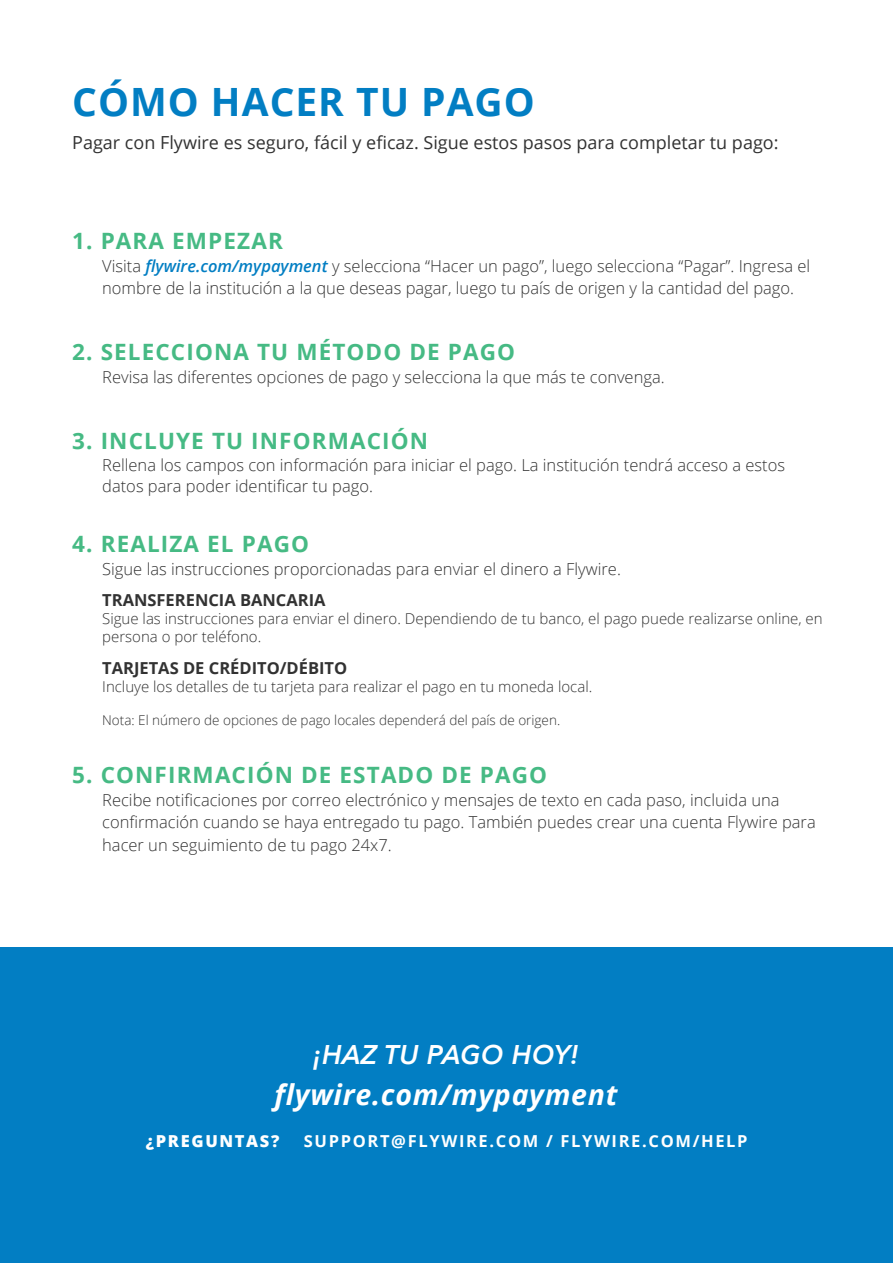
<style>
.page{position:relative;width:893px;height:1263px;background:#fff}
.page>*{position:absolute;margin:0;border:0;box-sizing:border-box;transform-origin:0 0}
.t1{font:700 39px "Open Sans";letter-spacing:.025em;color:#027ec3}
.t2{font:italic 700 28.5px "Open Sans";letter-spacing:.025em;color:#fff}
.t3{font:italic 600 27px "Avenir Next";letter-spacing:.025em;color:#fff}
.t4{font:700 22.5px "Open Sans";letter-spacing:.05em;color:#46ba84}
.t5{font:18px "Open Sans";color:#323232}
.t6{font:300 16.5px/22.5px "Open Sans";color:#323232}
.t7{font:700 16.5px "Open Sans";letter-spacing:.1em;color:#fff}
.t8{font:700 16.5px "Open Sans";color:#323232}
.t9{font:300 15px/18px "Open Sans";color:#323232}
.t10{font:300 13.5px "Open Sans";color:#323232}
.s1{font-weight:600;font-style:italic;color:#027ec3}
.s2{font-weight:800}
</style>
<div class="page">
<div style="left:0;top:947px;width:893px;height:316px;background:#027ec3"></div>
<h1 class="t1" style="left:72px;top:86px;width:464px">CÓMO HACER TU PAGO</h1>
<p class="t5" style="left:72px;top:130px;width:708px">Pagar con Flywire es seguro, fácil y eficaz. Sigue estos pasos para completar tu pago:</p>
<h3 class="t4" style="left:72px;top:232px;width:212px">1. PARA EMPEZAR</h3>
<p class="t6" style="left:102px;top:256px;width:709px">Visita <span class="s1">flywire.com/mypayment</span> y selecciona “Hacer un pago”, luego selecciona “Pagar”. Ingresa el nombre de la institución a la que deseas pagar, luego tu país de origen y la cantidad del pago.</p>
<h3 class="t4" style="left:72px;top:343px;width:444px">2. SELECCIONA TU MÉTODO DE PAGO</h3>
<p class="t6" style="left:102px;top:367px;width:564px">Revisa las diferentes opciones de pago y selecciona la que más te convenga.</p>
<h3 class="t4" style="left:72px;top:431px;width:357px">3. INCLUYE TU INFORMACIÓN</h3>
<p class="t6" style="left:102px;top:456px;width:684px;line-height:21px">Rellena los campos con información para iniciar el pago. La institución tendrá acceso a estos datos para poder identificar tu pago.</p>
<h3 class="t4" style="left:72px;top:535px;width:238px">4. REALIZA EL PAGO</h3>
<p class="t6" style="left:102px;top:559px;width:520px">Sigue las instrucciones proporcionadas para enviar el dinero a Flywire.</p>
<p class="t8" style="left:102px;top:594px;width:225px">TRANSFERENCIA BANCARIA</p>
<p class="t9" style="left:102px;top:611px;width:722px">Sigue las instrucciones para enviar el dinero. Dependiendo de tu banco, el pago puede realizarse online, en persona o por teléfono.</p>
<p class="t8" style="left:102px;top:661px;width:247px">TARJETAS DE CRÉDITO/DÉBITO</p>
<p class="t9" style="left:102px;top:679px;width:492px">Incluye los detalles de tu tarjeta para realizar el pago en tu moneda local.</p>
<p class="t10" style="left:102px;top:714px;width:459px">Nota: El número de opciones de pago locales dependerá del país de origen.</p>
<h3 class="t4" style="left:72px;top:766px;width:476px">5. CONFIRMACIÓN DE ESTADO DE PAGO</h3>
<p class="t6" style="left:102px;top:788px;width:715px">Recibe notificaciones por correo electrónico y mensajes de texto en cada paso, incluida una confirmación cuando se haya entregado tu pago. También puedes crear una cuenta Flywire para hacer un seguimiento de tu pago 24x7.</p>
<h3 class="t3" style="left:313px;top:1045px;width:267px">¡HAZ TU PAGO HOY!</h3>
<h2 class="t2" style="left:274px;top:1083px;width:345px">flywire.com/mypayment</h2>
<p class="t7" style="left:146px;top:1134px;width:603px"><span class="s2">¿PREGUNTAS?</span> SUPPORT@FLYWIRE.COM / FLYWIRE.COM/HELP</p>
</div>
